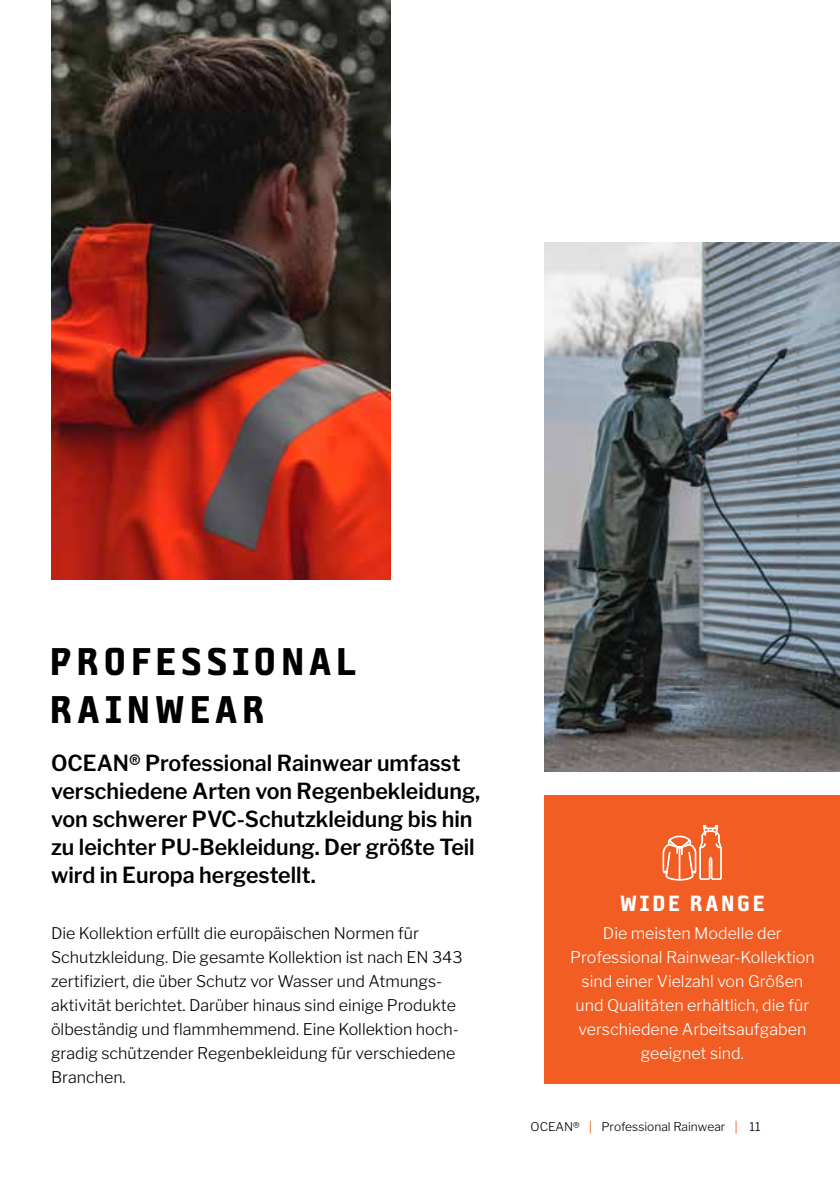
<style>
.page{position:relative;width:840px;height:1191px;background:#fff}
.page>*{position:absolute;margin:0;border:0;box-sizing:border-box;transform-origin:0 0}
.t1{font:42px/48px "Sophisto OT E Gauge";letter-spacing:.12em;color:#000}
.t2{font:24px "Sophisto OT E Gauge";letter-spacing:.12em;color:#fff}
.t3{font:600 22px/28px "Libre Franklin";color:#000}
.t4{font:300 16px/24px "Libre Franklin";color:#000}
.t5{font:300 16px/24px "Libre Franklin";color:#fff;text-align:center}
.t6{font:300 12px "Libre Franklin";color:#000}
</style>
<div class="page">
<div style="left:544px;top:795px;width:295px;height:288px;background:#f15d22"></div>
<img style="left:51px;top:0;width:339px;height:579px">
<img style="left:544px;top:243px;width:295px;height:528px">
<svg style="left:662px;top:824px;width:59px;height:56px"></svg>
<h1 class="t1" style="left:50px;top:636px;width:308px">PROFESSIONAL<br>RAINWEAR</h1>
<h3 class="t3" style="left:51px;top:749px;width:430px">OCEAN® Professional Rainwear umfasst verschiedene Arten von Regenbekleidung, von schwerer PVC-Schutzkleidung bis hin zu leichter PU-Bekleidung. Der größte Teil wird in Europa hergestellt.</h3>
<p class="t4" style="left:51px;top:921px;width:413px">Die Kollektion erfüllt die europäischen Normen für Schutzkleidung. Die gesamte Kollektion ist nach EN 343 zertifiziert, die über Schutz vor Wasser und Atmungs&shy;aktivität berichtet. Darüber hinaus sind einige Produkte ölbeständig und flammhemmend. Eine Kollektion hoch&shy;gradig schützender Regenbekleidung für verschiedene Branchen.</p>
<h2 class="t2" style="left:620px;top:889px;width:146px">WIDE RANGE</h2>
<p class="t5" style="left:570px;top:921px;width:246px">Die meisten Modelle der<br>Professional Rainwear-Kollektion sind einer Vielzahl von Größen und Qualitäten erhältlich, die für verschiedene Arbeitsaufgaben geeignet sind.</p>
<p class="t6" style="left:530px;top:1119px;width:51px">OCEAN®</p>
<p class="t6" style="left:601px;top:1119px;width:125px">Professional Rainwear</p>
<p class="t6" style="left:749px;top:1119px;width:12px">11</p>
</div>
